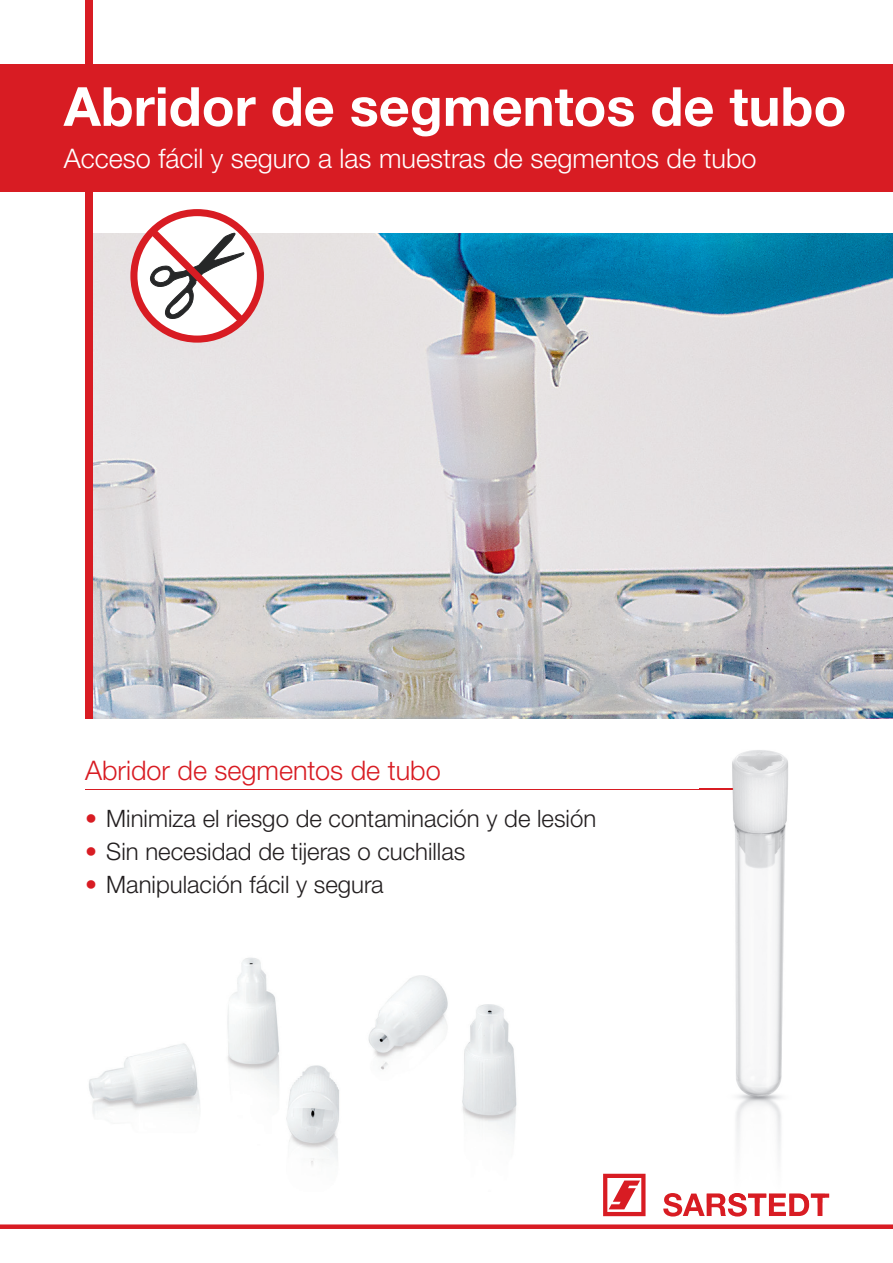
<style>
.page{position:relative;width:893px;height:1263px;background:#fff}
.page>*{position:absolute;margin:0;border:0;box-sizing:border-box;transform-origin:0 0}
.t1{font:700 54px "Helvetica Neue LTW1 G";color:#fff}
.t2{font:300 27px "Helvetica Neue LTW1 G";color:#fff}
.t3{font:300 27px "Helvetica Neue LTW1 G";color:#d81c23}
.t4{font:300 24px "Helvetica Neue LTW1 G";color:#231f20}
.s1{color:#d81c23}
</style>
<div class="page">
<img style="left:89px;top:957px;width:588px;height:260px">
<hr style="left:85px;top:789px;width:677px;height:1px;background:#d81c23">
<img style="left:92px;top:234px;width:801px;height:485px">
<div style="left:0;top:1224px;width:893px;height:5px;background:#d81c23"></div>
<div style="left:85px;top:0;width:7px;height:719px;background:#d81c23"></div>
<div style="left:0;top:64px;width:893px;height:127px;background:#d81c23"></div>
<svg style="left:603px;top:1174px;width:42px;height:42px"></svg>
<img style="left:699px;top:750px;width:89px;height:407px">
<img style="left:699px;top:796px;width:28px;height:361px">
<img style="left:699px;top:789px;width:63px;height:1px">
<svg style="left:663px;top:1193px;width:166px;height:23px"></svg>
<img style="left:748px;top:1193px;width:18px;height:10px">
<img style="left:769px;top:1193px;width:17px;height:10px">
<img style="left:789px;top:1193px;width:20px;height:10px">
<img style="left:811px;top:1193px;width:14px;height:10px">
<svg style="left:130px;top:209px;width:134px;height:134px"></svg>
<h1 class="t1" style="left:64px;top:87px;width:784px">Abridor de segmentos de tubo</h1>
<p class="t2" style="left:64px;top:149px;width:694px">Acceso fácil y seguro a las muestras de segmentos de tubo</p>
<p class="t3" style="left:85px;top:761px;width:357px">Abridor de segmentos de tubo</p>
<p class="t4" style="left:85px;top:810px;width:513px"><span class="s1">•</span> Minimiza el riesgo de contaminación y de lesión</p>
<p class="t4" style="left:85px;top:843px;width:382px"><span class="s1">•</span> Sin necesidad de tijeras o cuchillas</p>
<p class="t4" style="left:85px;top:876px;width:300px"><span class="s1">•</span> Manipulación fácil y segura</p>
</div>
